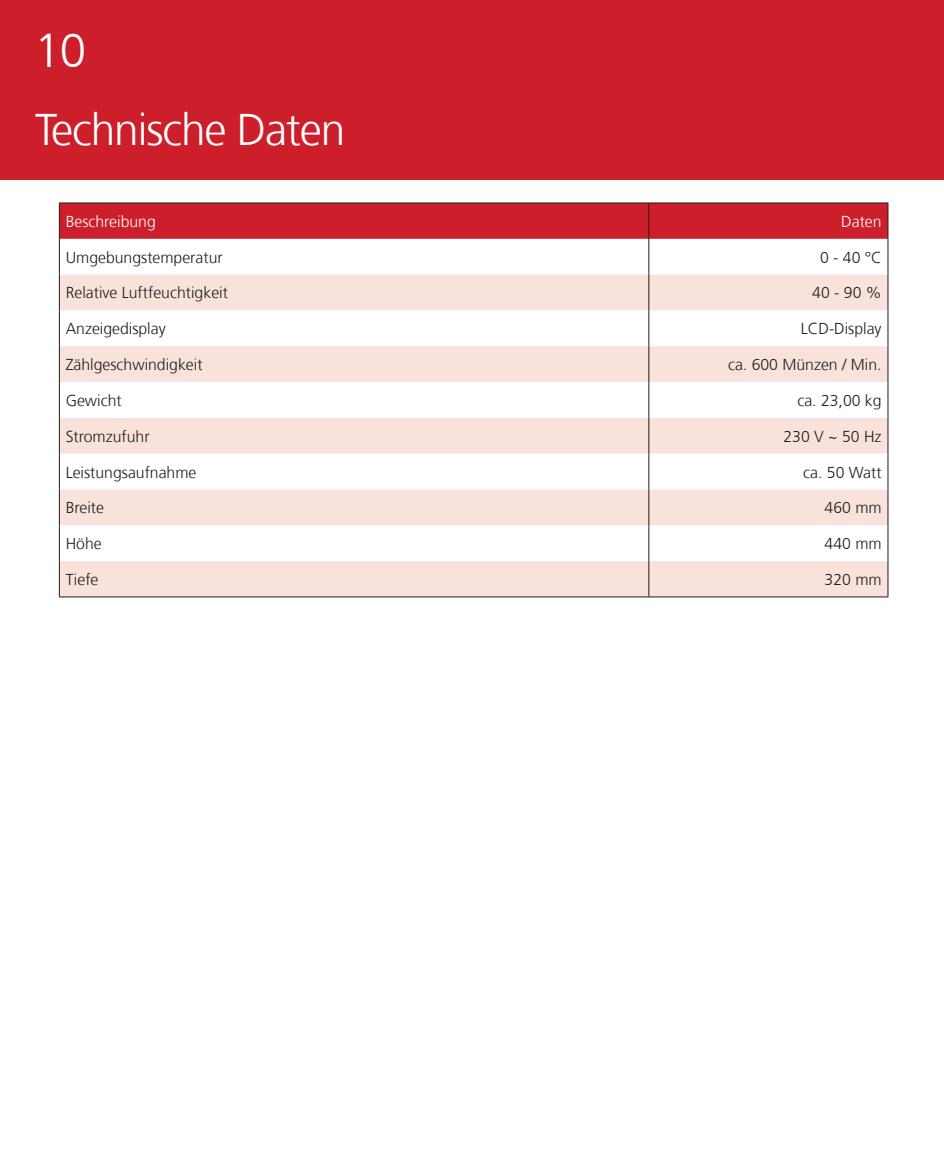
<style>
.page{position:relative;width:944px;height:1164px;background:#fff}
.page>*{position:absolute;margin:0;border:0;box-sizing:border-box;transform-origin:0 0}
.t1{font:300 47.48px "Frutiger";color:#fff}
.Section_Head{font:300 44.32px "Frutiger";letter-spacing:-.025em;color:#fff}
.Table_Body{font:300 15.75px "Frutiger";color:#1d1d1b}
.Table_Heading{font:300 15.75px "Frutiger";color:#fff}
</style>
<div class="page">
<div style="left:0;top:0;width:944px;height:180px;background:#cd1f2b"></div>
<div style="left:60px;top:204px;width:828px;height:35px;background:#cd1f2b"></div>
<svg style="left:60px;top:275px;width:828px;height:322px;fill:#f9e2db"></svg>
<hr style="left:59px;top:203px;width:590px;height:1px;background:#1d1d1b">
<hr style="left:59px;top:203px;width:1px;height:36px;background:#1d1d1b">
<hr style="left:649px;top:203px;width:239px;height:1px;background:#1d1d1b">
<hr style="left:888px;top:203px;width:1px;height:36px;background:#1d1d1b">
<hr style="left:59px;top:239px;width:1px;height:36px;background:#1d1d1b">
<hr style="left:59px;top:275px;width:1px;height:35px;background:#1d1d1b">
<hr style="left:59px;top:310px;width:1px;height:36px;background:#1d1d1b">
<hr style="left:59px;top:346px;width:1px;height:36px;background:#1d1d1b">
<hr style="left:59px;top:382px;width:1px;height:36px;background:#1d1d1b">
<hr style="left:59px;top:418px;width:1px;height:36px;background:#1d1d1b">
<hr style="left:59px;top:454px;width:1px;height:35px;background:#1d1d1b">
<hr style="left:59px;top:489px;width:1px;height:36px;background:#1d1d1b">
<hr style="left:59px;top:525px;width:1px;height:36px;background:#1d1d1b">
<hr style="left:59px;top:561px;width:1px;height:36px;background:#1d1d1b">
<hr style="left:888px;top:239px;width:1px;height:36px;background:#1d1d1b">
<hr style="left:888px;top:275px;width:1px;height:35px;background:#1d1d1b">
<hr style="left:888px;top:310px;width:1px;height:36px;background:#1d1d1b">
<hr style="left:888px;top:346px;width:1px;height:36px;background:#1d1d1b">
<hr style="left:888px;top:382px;width:1px;height:36px;background:#1d1d1b">
<hr style="left:888px;top:418px;width:1px;height:36px;background:#1d1d1b">
<hr style="left:888px;top:454px;width:1px;height:35px;background:#1d1d1b">
<hr style="left:888px;top:489px;width:1px;height:36px;background:#1d1d1b">
<hr style="left:888px;top:525px;width:1px;height:36px;background:#1d1d1b">
<hr style="left:888px;top:561px;width:1px;height:36px;background:#1d1d1b">
<hr style="left:648px;top:203px;width:1px;height:36px;background:#1d1d1b">
<hr style="left:648px;top:239px;width:1px;height:36px;background:#1d1d1b">
<hr style="left:648px;top:275px;width:1px;height:35px;background:#1d1d1b">
<hr style="left:648px;top:310px;width:1px;height:36px;background:#1d1d1b">
<hr style="left:648px;top:346px;width:1px;height:36px;background:#1d1d1b">
<hr style="left:648px;top:382px;width:1px;height:36px;background:#1d1d1b">
<hr style="left:648px;top:418px;width:1px;height:36px;background:#1d1d1b">
<hr style="left:648px;top:454px;width:1px;height:35px;background:#1d1d1b">
<hr style="left:648px;top:489px;width:1px;height:36px;background:#1d1d1b">
<hr style="left:648px;top:525px;width:1px;height:36px;background:#1d1d1b">
<hr style="left:648px;top:561px;width:1px;height:36px;background:#1d1d1b">
<hr style="left:59px;top:597px;width:590px;height:1px;background:#1d1d1b">
<hr style="left:649px;top:597px;width:239px;height:1px;background:#1d1d1b">
<h1 class="t1" style="left:35px;top:24px;width:53px">10</h1>
<p class="Section_Head" style="left:35px;top:104px;width:312px">Technische Daten</p>
<p class="Table_Heading" style="left:66px;top:212px;width:92px">Beschreibung</p>
<p class="Table_Heading" style="left:841px;top:212px;width:42px">Daten</p>
<p class="Table_Body" style="left:66px;top:248px;width:159px">Umgebungstemperatur</p>
<p class="Table_Body" style="left:820px;top:248px;width:63px">0 - 40 °C</p>
<p class="Table_Body" style="left:66px;top:284px;width:164px">Relative Luftfeuchtigkeit</p>
<p class="Table_Body" style="left:812px;top:284px;width:71px">40 - 90 %</p>
<p class="Table_Body" style="left:66px;top:320px;width:102px">Anzeigedisplay</p>
<p class="Table_Body" style="left:801px;top:320px;width:82px">LCD-Display</p>
<p class="Table_Body" style="left:66px;top:356px;width:138px">Zählgeschwindigkeit</p>
<p class="Table_Body" style="left:728px;top:356px;width:155px">ca. 600 Münzen / Min.</p>
<p class="Table_Body" style="left:66px;top:392px;width:58px">Gewicht</p>
<p class="Table_Body" style="left:797px;top:392px;width:86px">ca. 23,00 kg</p>
<p class="Table_Body" style="left:66px;top:427px;width:85px">Stromzufuhr</p>
<p class="Table_Body" style="left:783px;top:427px;width:100px">230 V ~ 50 Hz</p>
<p class="Table_Body" style="left:66px;top:463px;width:132px">Leistungsaufnahme</p>
<p class="Table_Body" style="left:803px;top:463px;width:80px">ca. 50 Watt</p>
<p class="Table_Body" style="left:66px;top:499px;width:40px">Breite</p>
<p class="Table_Body" style="left:825px;top:499px;width:59px">460 mm</p>
<p class="Table_Body" style="left:66px;top:535px;width:37px">Höhe</p>
<p class="Table_Body" style="left:825px;top:535px;width:59px">440 mm</p>
<p class="Table_Body" style="left:66px;top:571px;width:34px">Tiefe</p>
<p class="Table_Body" style="left:825px;top:571px;width:59px">320 mm</p>
</div>
